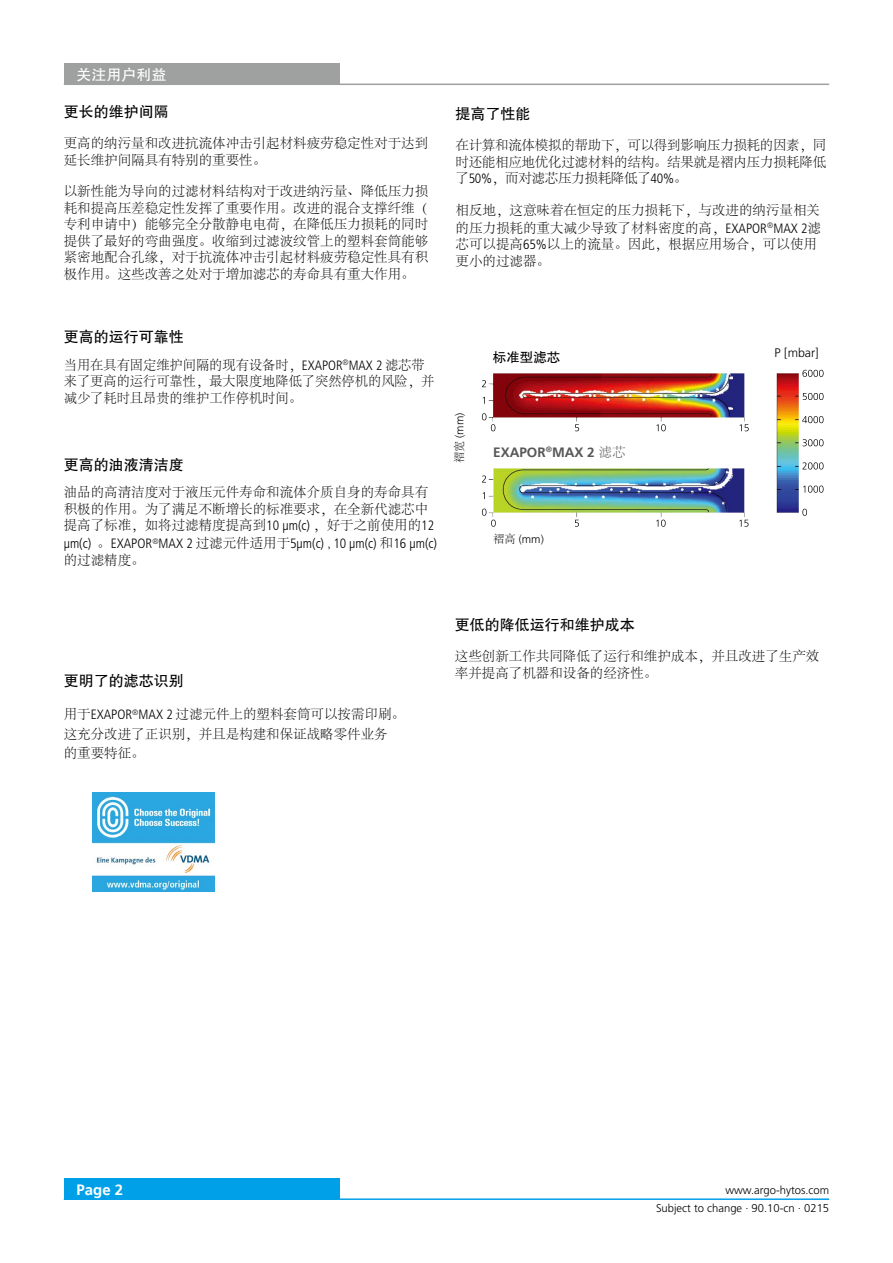
<style>
.page{position:relative;width:893px;height:1263px;background:#fff}
.page>*{position:absolute;margin:0;border:0;box-sizing:border-box;transform-origin:0 0}
.t1{font:15px "FZHTJW GB1 0";color:#000}
.t2{font:15px "FZHTJW GB1 0";color:#fff}
.t3{font:700 15px "Frutiger LT";color:#fff}
.t4{font:300 13.5px/16.5px "Adobe Song Std";color:#000}
.t5{font:300 condensed 13.5px "Frutiger LT";color:#000}
.t6{font:700 13.5px "Frutiger LT";color:#595757}
.t7{font:13.5px "FZHTJW GB1 0";color:#000}
.t8{font:300 12.45px "Frutiger LT";color:#000}
.t9{font:300 11.25px/17.9px "Frutiger LT";color:#000;text-align:right}
.s1{font-family:"Frutiger LT";font-stretch:condensed}
.s2{font-family:"Adobe Song Std";font-stretch:normal}
.s3{font-family:"Adobe Song Std"}
.s4{font-family:"Adobe Song Std";font-weight:300}
</style>
<div class="page">
<div style="left:64px;top:1179px;width:276px;height:21px;background:#00a0e9"></div>
<hr style="left:64px;top:1198px;width:765px;height:2px;background:#00a0e9">
<img style="left:489px;top:373px;width:310px;height:144px">
<svg style="left:802px;top:370px;width:21px;height:7px"></svg>
<svg style="left:803px;top:393px;width:20px;height:7px"></svg>
<svg style="left:802px;top:416px;width:21px;height:7px"></svg>
<svg style="left:802px;top:439px;width:21px;height:7px"></svg>
<svg style="left:802px;top:462px;width:21px;height:7px"></svg>
<svg style="left:803px;top:486px;width:20px;height:7px"></svg>
<svg style="left:802px;top:509px;width:5px;height:7px"></svg>
<svg style="left:482px;top:380px;width:4px;height:7px"></svg>
<svg style="left:482px;top:475px;width:4px;height:7px"></svg>
<svg style="left:482px;top:413px;width:13px;height:18px"></svg>
<svg style="left:575px;top:424px;width:4px;height:7px"></svg>
<svg style="left:656px;top:424px;width:10px;height:7px"></svg>
<svg style="left:739px;top:424px;width:10px;height:7px"></svg>
<svg style="left:482px;top:509px;width:14px;height:18px"></svg>
<svg style="left:575px;top:520px;width:4px;height:7px"></svg>
<svg style="left:656px;top:520px;width:10px;height:7px"></svg>
<svg style="left:739px;top:520px;width:9px;height:7px"></svg>
<div style="left:64px;top:64px;width:276px;height:21px;background:#9fa0a0"></div>
<hr style="left:64px;top:84px;width:765px;height:1px;background:#9fa0a0">
<img style="left:92px;top:793px;width:122px;height:98px">
<p class="t2" style="left:77px;top:66px;width:92px">关注用户利益</p>
<p class="t1" style="left:64px;top:104px;width:107px">更长的维护间隔</p>
<p class="t4" style="left:64px;top:136px;width:366px">更高的纳污量和改进抗流体冲击引起材料疲劳稳定性对于达到延长维护间隔具有特别的重要性。</p>
<p class="t4" style="left:64px;top:184px;width:366px;text-align:justify">以新性能为导向的过滤材料结构对于改进纳污量、降低压力损耗和提高压差稳定性发挥了重要作用。改进的混合支撑纤维（专利申请中）能够完全分散静电电荷，在降低压力损耗的同时提供了最好的弯曲强度。收缩到过滤波纹管上的塑料套筒能够紧密地配合孔缘，对于抗流体冲击引起材料疲劳稳定性具有积极作用。这些改善之处对于增加滤芯的寿命具有重大作用。</p>
<p class="t1" style="left:455px;top:105px;width:76px">提高了性能</p>
<p class="t4" style="left:455px;top:137px;width:372px;text-align:justify">在计算和流体模拟的帮助下，可以得到影响压力损耗的因素，同时还能相应地优化过滤材料的结构。结果就是褶内压力损耗降低了<span class="s1">50%</span>，而对滤芯压力损耗降低了<span class="s1">40%</span>。</p>
<p class="t4" style="left:455px;top:201px;width:367px;line-height:18px">相反地，这意味着在恒定的压力损耗下，与改进的纳污量相关的压力损耗的重大减少导致了材料密度的高，<span class="s1">EXAPOR</span><sup>®</sup><span class="s1">MAX 2</span>滤</p>
<p class="t4" style="left:455px;top:236px;width:363px">芯可以提高<span class="s1">65%</span>以上的流量。因此，根据应用场合，可以使用更小的过滤器。</p>
<p class="t1" style="left:64px;top:328px;width:121px">更高的运行可靠性</p>
<p class="t4" style="left:64px;top:357px;width:372px">当用在具有固定维护间隔的现有设备时，<span class="s1">EXAPOR</span><sup>®</sup><span class="s1">MAX 2</span> 滤芯带来了更高的运行可靠性，最大限度地降低了突然停机的风险，并减少了耗时且昂贵的维护工作停机时间。</p>
<p class="t1" style="left:64px;top:457px;width:121px">更高的油液清洁度</p>
<p class="t4" style="left:64px;top:484px;width:372px">油品的高清洁度对于液压元件寿命和流体介质自身的寿命具有积极的作用。为了满足不断增长的标准要求，在全新代滤芯中提高了标准，如将过滤精度提高到<span class="s1">10 µm(c)</span> ，好于之前使用的<span class="s1">12</span></p>
<p class="t5" style="left:64px;top:536px;width:375px">µm(c) <span class="s2">。</span>EXAPOR<sup>®</sup>MAX 2 <span class="s2">过滤元件适用于</span>5µm(c) <span class="s2">,</span> 10 µm(c) <span class="s2">和</span>16 µm(c)</p>
<p class="t4" style="left:64px;top:552px;width:82px">的过滤精度。</p>
<p class="t9" style="left:451px;top:463px;width:52px;rotate:-90deg"><span class="s3">褶宽</span> (mm)</p>
<p class="t7" style="left:493px;top:350px;width:69px">标准型滤芯</p>
<p class="t6" style="left:493px;top:444px;width:134px">EXAPOR<sup>®</sup>MAX 2 <span class="s4">滤芯</span></p>
<p class="t9" style="left:493px;top:530px;width:52px"><span class="s3">褶高</span> (mm)</p>
<p class="t8" style="left:775px;top:346px;width:46px">P [mbar]</p>
<p class="t1" style="left:64px;top:673px;width:121px">更明了的滤芯识别</p>
<p class="t4" style="left:64px;top:705px;width:343px;line-height:19.4px">用于<span class="s1">EXAPOR</span><sup>®</sup><span class="s1">MAX 2</span> 过滤元件上的塑料套筒可以按需印刷。这充分改进了正识别，并且是构建和保证战略零件业务<br>的重要特征。</p>
<p class="t1" style="left:455px;top:616px;width:181px">更低的降低运行和维护成本</p>
<p class="t4" style="left:455px;top:648px;width:366px">这些创新工作共同降低了运行和维护成本，并且改进了生产效率并提高了机器和设备的经济性。</p>
<p class="t3" style="left:77px;top:1181px;width:48px">Page 2</p>
<p class="t9" style="left:656px;top:1182px;width:175px">www.argo-hytos.com<br>Subject to change · 90.10-cn · 0215</p>
</div>
